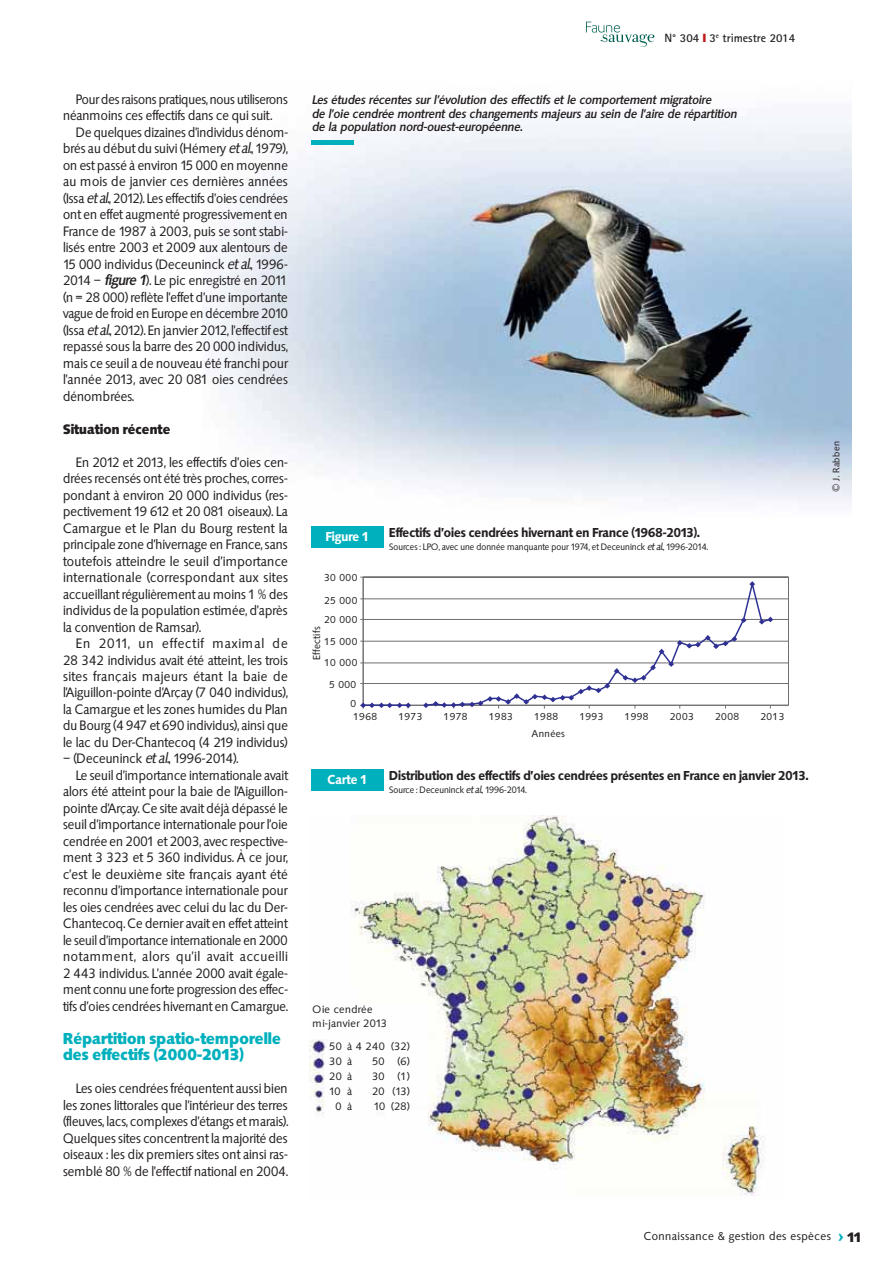
<style>
.page{position:relative;width:893px;height:1263px;background:#fff}
.page>*{position:absolute;margin:0;border:0;box-sizing:border-box;transform-origin:0 0}
.t1{font:700 16.5px/16.5px "Saxony";letter-spacing:-.03em;color:#00b0bd;scale:.95 1}
.t2{font:14.25px/16.5px "Saxony";letter-spacing:-.03em;color:#231f20;text-align:justify;scale:.95 1}
.t3{font:14.25px/16.5px "Saxony";letter-spacing:-.03em;color:#231f20;scale:.93 1}
.t4{font:14.25px/16.5px "Saxony";letter-spacing:-.03em;color:#231f20;text-align:justify}
.t5{font:14.25px "Saxony";letter-spacing:-.03em;color:#231f20;scale:.94 1}
.t6{font:14.25px "Saxony";letter-spacing:.01em;color:#231f20}
.t7{font:700 14.25px "Saxony";letter-spacing:-.03em;color:#231f20;scale:.95 1}
.t8{font:600 13.5px "Saxony";letter-spacing:-.035em;color:#231f20;scale:.95 1}
.t9{font:600 13.5px "Saxony";letter-spacing:-.03em;color:#fff;scale:.95 1}
.t10{font:italic 500 12px/13.5px "Saxony";color:#231f20;scale:.96 1}
.t11{font:12px "Saxony";color:#231f20}
.t12{font:700 12px "Rotis Sans Serif";color:#231f20}
.t13{font:11.25px/14.2px "Saxony";color:#231f20}
.t14{font:10.5px "Saxony";color:#231f20}
.t15{font:9.75px "Saxony";letter-spacing:-.035em;color:#231f20;scale:.95 1}
.t16{font:9.75px "Saxony";letter-spacing:-.035em;color:#231f20}
.s1{font-style:italic}
.s2{font-weight:500;font-style:italic}
.s3{font-weight:700;font-size:18px;color:#00b0bd}
</style>
<div class="page">
<svg style="left:586px;top:22px;width:68px;height:25px"></svg>
<img style="left:203px;top:117px;width:648px;height:386px">
<hr style="left:312px;top:141px;width:42px;height:4px;background:#00b0bd">
<svg style="left:364px;top:577px;width:425px;height:129px"></svg>
<hr style="left:363px;top:577px;width:1px;height:128px;background:#6d6e70">
<hr style="left:363px;top:705px;width:425px;height:1px;background:#6d6e70">
<svg style="left:360px;top:702px;width:51px;height:7px"></svg>
<svg style="left:423px;top:578px;width:350px;height:131px"></svg>
<div style="left:312px;top:527px;width:72px;height:21px;background:#00b0bd"></div>
<div style="left:312px;top:769px;width:72px;height:22px;background:#00b0bd"></div>
<img style="left:309px;top:815px;width:455px;height:381px">
<p class="t3" style="left:63px;top:92px;width:244px;text-indent:13px">Pour des raisons pratiques, nous utiliserons néanmoins ces effectifs dans ce qui suit.</p>
<p class="t3" style="left:63px;top:125px;width:244px;text-align:justify;text-indent:13px">De quelques dizaines d’individus dénom&shy;brés au début du suivi (Hémery <span class="s1">et al.</span>, 1979), on est passé à environ 15 000 en moyenne au mois de janvier ces dernières années (Issa <span class="s1">et al.</span>, 2012). Les effectifs d’oies cendrées ont en effet augmenté progressivement en France de 1987 à 2003, puis se sont stabi&shy;lisés entre 2003 et 2009 aux alentours de 15 000 individus (Deceuninck <span class="s1">et al.</span>, 1996- 2014 – <span class="s2">figure 1</span>). Le pic enregistré en 2011 (n = 28 000) reflète l’effet d’une importante vague de froid en Europe en décembre 2010 (Issa <span class="s1">et al.</span>, 2012). En janvier 2012, l’effectif est repassé sous la barre des 20 000 individus, mais ce seuil a de nouveau été franchi pour l’année 2013, avec 20 081 oies cendrées dénombrées.</p>
<p class="t7" style="left:63px;top:424px;width:115px">Situation récente</p>
<p class="t2" style="left:63px;top:455px;width:239px;text-indent:13px">En 2012 et 2013, les effectifs d’oies cen&shy;drées recensés ont été très proches, corres&shy;pondant à environ 20 000 individus (res&shy;pectivement 19 612 et 20 081 oiseaux). La Camargue et le Plan du Bourg restent la principale zone d’hivernage en France, sans toutefois atteindre le seuil d’importance internationale (correspondant aux sites accueillant régulièrement au moins 1 % des individus de la population estimée, d’après la convention de Ramsar).</p>
<p class="t4" style="left:63px;top:636px;width:227px;text-indent:13px">En 2011, un effectif maximal de 28 342 individus avait été atteint, les trois sites français majeurs étant la baie de l’Aiguillon-pointe d’Arçay (7 040 individus), la Camargue et les zones humides du Plan du Bourg (4 947 et 690 individus), ainsi que le lac du Der-Chantecoq (4 219 individus)</p>
<p class="t2" style="left:63px;top:752px;width:186px">– (Deceuninck <span class="s1">et al.</span>, 1996-2014).</p>
<p class="t5" style="left:76px;top:770px;width:228px">Le seuil d’importance internationale avait</p>
<p class="t2" style="left:63px;top:785px;width:238px">alors été atteint pour la baie de l’Aiguillon-</p>
<p class="t2" style="left:63px;top:801px;width:238px">pointe d’Arçay. Ce site avait déjà dépassé le</p>
<p class="t2" style="left:63px;top:818px;width:239px">seuil d’importance internationale pour l’oie</p>
<p class="t2" style="left:63px;top:834px;width:239px">cendrée en 2001 et 2003, avec respective-</p>
<p class="t2" style="left:63px;top:851px;width:239px">ment 3 323 et 5 360 individus. À ce jour,</p>
<p class="t4" style="left:63px;top:867px;width:227px">c’est le deuxième site français ayant été</p>
<p class="t2" style="left:63px;top:884px;width:238px">reconnu d’importance internationale pour</p>
<p class="t2" style="left:63px;top:900px;width:238px">les oies cendrées avec celui du lac du Der-</p>
<p class="t2" style="left:63px;top:917px;width:238px">Chantecoq. Ce dernier avait en effet atteint</p>
<p class="t3" style="left:63px;top:933px;width:244px">le seuil d’importance internationale en 2000</p>
<p class="t6" style="left:63px;top:951px;width:227px">notamment, alors qu’il avait accueilli</p>
<p class="t2" style="left:63px;top:966px;width:239px">2 443 individus. L’année 2000 avait égale-</p>
<p class="t3" style="left:63px;top:983px;width:244px">ment connu une forte progression des effec-</p>
<p class="t5" style="left:63px;top:1001px;width:241px">tifs d’oies cendrées hivernant en Camargue.</p>
<p class="t1" style="left:63px;top:1032px;width:231px">Répartition spatio-temporelle des effectifs (2000-2013)</p>
<p class="t2" style="left:63px;top:1082px;width:239px;text-indent:13px">Les oies cendrées fréquentent aussi bien les zones littorales que l’intérieur des terres (fleuves, lacs, complexes d’étangs et marais).<br>Quelques sites concentrent la majorité des oiseaux : les dix premiers sites ont ainsi ras&shy;semblé 80 % de l’effectif national en 2004.</p>
<p class="t12" style="left:664px;top:34px;width:132px">N° 304 3<sup>e</sup> trimestre 2014</p>
<p class="t10" style="left:312px;top:93px;width:444px">Les études récentes sur l’évolution des effectifs et le comportement migratoire<br>de l’oie cendrée montrent des changements majeurs au sein de l’aire de répartition de la population nord-ouest-européenne.</p>
<p class="t9" style="left:326px;top:532px;width:48px">Figure 1</p>
<p class="t8" style="left:389px;top:528px;width:329px">Effectifs d’oies cendrées hivernant en France (1968-2013).</p>
<p class="t15" style="left:389px;top:543px;width:337px">Sources : LPO, avec une donnée manquante pour 1974, et Deceuninck <span class="s1">et al.</span>, 1996-2014.</p>
<p class="t14" style="left:324px;top:573px;width:35px">30 000</p>
<p class="t14" style="left:324px;top:596px;width:35px">25 000</p>
<p class="t14" style="left:324px;top:615px;width:35px">20 000</p>
<p class="t14" style="left:313px;top:660px;width:35px;rotate:-90deg">Effectifs</p>
<p class="t14" style="left:324px;top:638px;width:35px">15 000</p>
<p class="t14" style="left:324px;top:659px;width:35px">10 000</p>
<p class="t14" style="left:329px;top:681px;width:29px">5 000</p>
<p class="t14" style="left:350px;top:700px;width:8px">0</p>
<p class="t14" style="left:353px;top:713px;width:26px">1968</p>
<p class="t14" style="left:398px;top:713px;width:26px">1973</p>
<p class="t14" style="left:444px;top:713px;width:26px">1978</p>
<p class="t14" style="left:489px;top:713px;width:26px">1983</p>
<p class="t14" style="left:534px;top:713px;width:26px">1988</p>
<p class="t14" style="left:579px;top:713px;width:26px">1993</p>
<p class="t14" style="left:624px;top:713px;width:26px">1998</p>
<p class="t14" style="left:670px;top:713px;width:26px">2003</p>
<p class="t14" style="left:715px;top:713px;width:26px">2008</p>
<p class="t14" style="left:760px;top:713px;width:26px">2013</p>
<p class="t14" style="left:532px;top:729px;width:35px">Années</p>
<p class="t9" style="left:327px;top:775px;width:44px">Carte 1</p>
<p class="t8" style="left:389px;top:771px;width:443px">Distribution des effectifs d’oies cendrées présentes en France en janvier 2013.</p>
<p class="t15" style="left:389px;top:786px;width:147px">Source : Deceuninck <span class="s1">et al.</span>, 1996-2014.</p>
<p class="t16" style="left:832px;top:492px;width:53px;rotate:-90deg">© J. Rabben</p>
<p class="t13" style="left:313px;top:1003px;width:76px">Oie cendrée mi-janvier 2013</p>
<p class="t13" style="left:329px;top:1040px;width:82px;line-height:15px">50 à 4 240 (32)<br>30 à</p>
<p class="t13" style="left:372px;top:1055px;width:40px">50 (6)</p>
<p class="t13" style="left:329px;top:1070px;width:25px">20 à</p>
<p class="t13" style="left:372px;top:1070px;width:40px">30 (1)</p>
<p class="t13" style="left:329px;top:1085px;width:25px">10 à</p>
<p class="t13" style="left:372px;top:1085px;width:40px">20 (13)</p>
<p class="t13" style="left:336px;top:1100px;width:18px">0 à</p>
<p class="t13" style="left:374px;top:1100px;width:38px">10 (28)</p>
<p class="t11" style="left:644px;top:1232px;width:202px">Connaissance &amp; gestion des espèces <span class="s3">&gt;</span></p>
<p class="t7" style="left:847px;top:1232px;width:18px">11</p>
</div>
